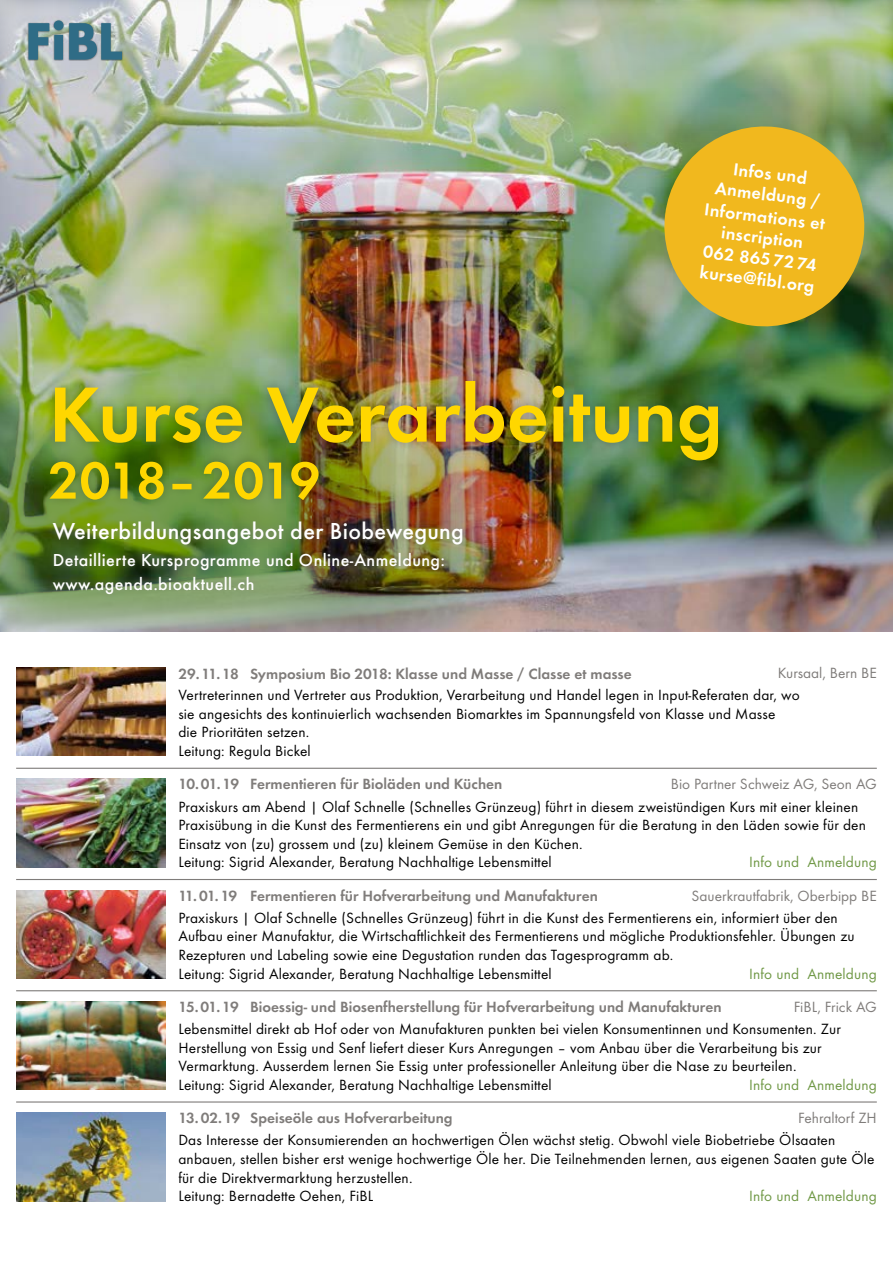
<style>
.page{position:relative;width:893px;height:1263px;background:#fff}
.page>*{position:absolute;margin:0;border:0;box-sizing:border-box;transform-origin:0 0}
.t1{font:600 81px "Function Pro";color:#ffd700}
.t2{font:600 54px "Function Pro";letter-spacing:-.04em;color:#ffd700}
.t3{font:500 24px "Function Pro";letter-spacing:.015em;color:#fff}
.t4{font:500 18px/24px "Function Pro";letter-spacing:.02em;color:#fff}
.t5{font:600 18px/21.3px "Function Pro";color:#fff;text-align:center}
.t6{font:15.3px/18.6px "Function Pro";letter-spacing:.01em;color:#000}
.t7{font:600 15.3px "Function Pro";color:#7f7c7a}
.t8{font:15.3px "Function Pro";color:#7f7c7a}
.t9{font:15.3px "Function Pro";letter-spacing:.01em;color:#6f9845}
</style>
<div class="page">
<img style="left:0;top:191px;width:893px;height:440px">
<img style="left:0;top:415px;width:512px;height:216px">
<img style="left:0;top:0;width:893px;height:191px">
<hr style="left:16px;top:768px;width:861px;height:1px;background:#7f7c7a">
<hr style="left:16px;top:879px;width:861px;height:1px;background:#7f7c7a">
<hr style="left:16px;top:990px;width:861px;height:1px;background:#7f7c7a">
<hr style="left:16px;top:1101px;width:861px;height:1px;background:#7f7c7a">
<img style="left:16px;top:667px;width:150px;height:89px">
<img style="left:16px;top:779px;width:150px;height:88px">
<img style="left:16px;top:890px;width:150px;height:88px">
<img style="left:16px;top:1001px;width:150px;height:89px">
<img style="left:16px;top:1112px;width:150px;height:89px">
<svg style="left:658px;top:120px;width:212px;height:212px;background:#c7a930"></svg>
<div style="left:41px;top:372px;width:686px;height:136px;background:#000;opacity:.25"></div>
<div style="left:27px;top:19px;width:97px;height:42px;background:#000;opacity:.5"></div>
<svg style="left:28px;top:20px;width:94px;height:40px;background:#6d919e"></svg>
<div style="left:46px;top:514px;width:423px;height:87px;background:#7f7c7a;opacity:.5"></div>
<p class="t5" style="left:711px;top:155px;width:123px;rotate:7deg">Infos und<br>Anmeldung /<br>Informations et inscription<br>062 865 72 74 kurse@fi bl.org</p>
<h1 class="t1" style="left:49px;top:365px;width:675px">Kurse Verarbeitung</h1>
<h2 class="t2" style="left:49px;top:448px;width:273px">2018– 2019</h2>
<h3 class="t3" style="left:53px;top:516px;width:413px">Weiterbildungsangebot der Biobewegung</h3>
<p class="t4" style="left:53px;top:547px;width:394px">Detaillierte Kursprogramme und Online-Anmeldung: www.agenda.bioaktuell.ch</p>
<p class="t7" style="left:178px;top:664px;width:455px">29.11.18 Symposium Bio 2018: Klasse und Masse / Classe et masse</p>
<p class="t8" style="left:778px;top:664px;width:100px">Kursaal, Bern BE</p>
<p class="t6" style="left:178px;top:686px;width:623px">Vertreterinnen und Vertreter aus Produktion, Verarbeitung und Handel legen in Input-Referaten dar, wo sie angesichts des kontinuierlich wachsenden Biomarktes im Spannungsfeld von Klasse und Masse<br>die Prioritäten setzen.<br>Leitung: Regula Bickel</p>
<p class="t7" style="left:178px;top:775px;width:325px">10.01.19 Fermentieren für Bioläden und Küchen</p>
<p class="t8" style="left:671px;top:775px;width:207px">Bio Partner Schweiz AG, Seon AG</p>
<p class="t6" style="left:178px;top:797px;width:689px">Praxiskurs am Abend | Olaf Schnelle (Schnelles Grünzeug) führt in diesem zweistündigen Kurs mit einer kleinen Praxisübung in die Kunst des Fermentierens ein und gibt Anregungen für die Beratung in den Läden sowie für den Einsatz von (zu) grossem und (zu) kleinem Gemüse in den Küchen.<br>Leitung: Sigrid Alexander, Beratung Nachhaltige Lebensmittel</p>
<p class="t9" style="left:749px;top:853px;width:129px">Info und Anmeldung</p>
<p class="t7" style="left:178px;top:886px;width:421px">11.01.19 Fermentieren für Hofverarbeitung und Manufakturen</p>
<p class="t8" style="left:691px;top:887px;width:187px">Sauerkrautfabrik, Oberbipp BE</p>
<p class="t6" style="left:178px;top:908px;width:678px">Praxiskurs | Olaf Schnelle (Schnelles Grünzeug) führt in die Kunst des Fermentierens ein, informiert über den Aufbau einer Manufaktur, die Wirtschaftlichkeit des Fermentierens und mögliche Produktionsfehler. Übungen zu Rezepturen und Labeling sowie eine Degustation runden das Tagesprogramm ab.<br>Leitung: Sigrid Alexander, Beratung Nachhaltige Lebensmittel</p>
<p class="t9" style="left:749px;top:964px;width:129px">Info und Anmeldung</p>
<p class="t7" style="left:178px;top:997px;width:545px">15.01.19 Bioessig- und Biosenfherstellung für Hofverarbeitung und Manufakturen</p>
<p class="t8" style="left:794px;top:998px;width:85px">FiBL, Frick AG</p>
<p class="t6" style="left:178px;top:1020px;width:664px">Lebensmittel direkt ab Hof oder von Manufakturen punkten bei vielen Konsumentinnen und Konsumenten. Zur Herstellung von Essig und Senf liefert dieser Kurs Anregungen – vom Anbau über die Verarbeitung bis zur Vermarktung. Ausserdem lernen Sie Essig unter professioneller Anleitung über die Nase zu beurteilen.<br>Leitung: Sigrid Alexander, Beratung Nachhaltige Lebensmittel</p>
<p class="t9" style="left:749px;top:1076px;width:129px">Info und Anmeldung</p>
<p class="t7" style="left:178px;top:1109px;width:276px">13.02.19 Speiseöle aus Hofverarbeitung</p>
<p class="t8" style="left:798px;top:1109px;width:80px">Fehraltorf ZH</p>
<p class="t6" style="left:178px;top:1131px;width:698px">Das Interesse der Konsumierenden an hochwertigen Ölen wächst stetig. Obwohl viele Biobetriebe Ölsaaten anbauen, stellen bisher erst wenige hochwertige Öle her. Die Teilnehmenden lernen, aus eigenen Saaten gute Öle für die Direktvermarktung herzustellen.<br>Leitung: Bernadette Oehen, FiBL</p>
<p class="t9" style="left:749px;top:1187px;width:129px">Info und Anmeldung</p>
</div>
